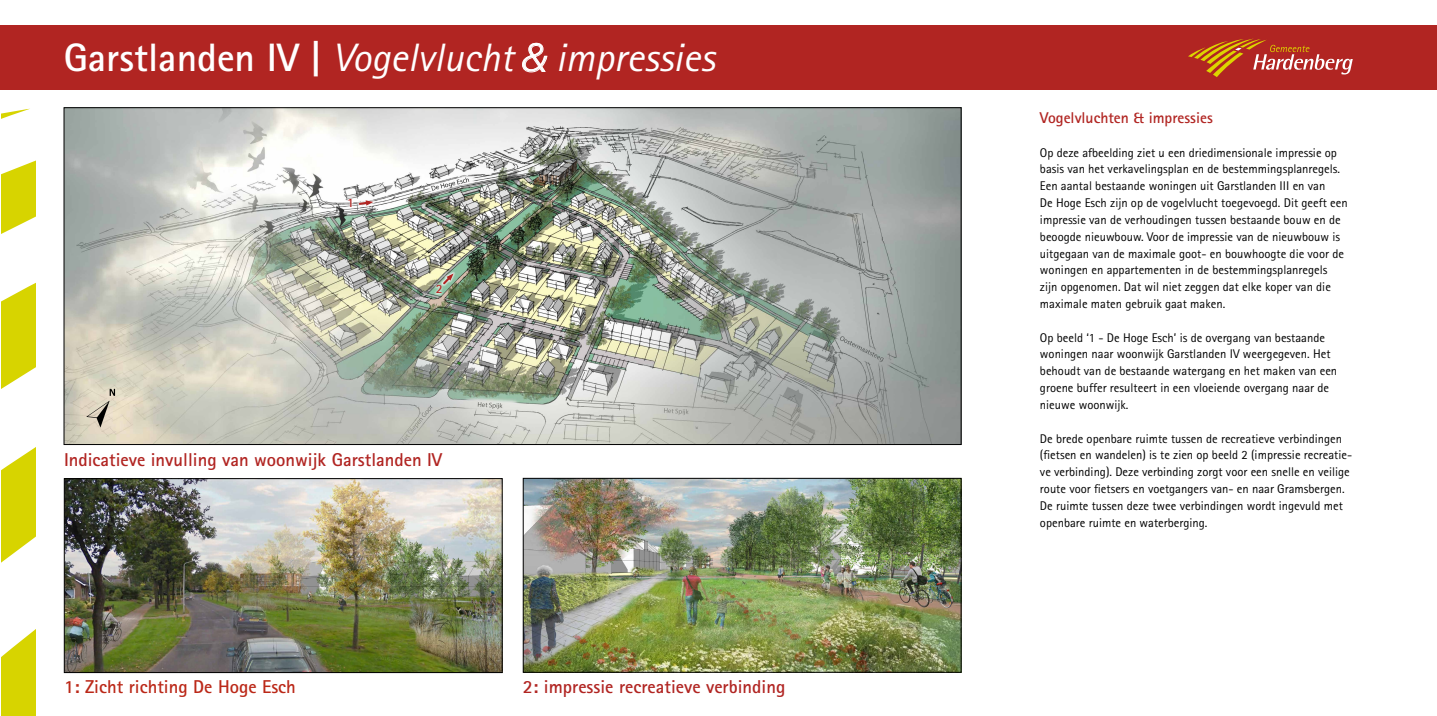
<style>
.page{position:relative;width:1437px;height:716px;background:#fff}
.page>*{position:absolute;margin:0;border:0;box-sizing:border-box;transform-origin:0 0}
.t1{font:italic 39.6px "Rotis Sans Serif";color:#fff}
.t2{font:700 18.6px "Rotis Sans Serif";color:#b12522}
.t3{font:700 18.6px "Rotis Sans Serif";color:#bb2818}
.t4{font:700 15.6px "Rotis Sans Serif";color:#b12522}
.t5{font:700 12.75px "Rotis Sans Serif";color:#b12522}
.t6{font:12.6px/16.8px "Rotis Sans Serif";color:#000}
.s1{font-weight:700;font-style:normal}
.s2{font-family:"Frutiger LT Std";font-weight:300}
</style>
<div class="page">
<div style="left:0;top:26px;width:1436px;height:64px;background:#b12522"></div>
<svg style="left:2px;top:108px;width:33px;height:607px"></svg>
<img style="left:66px;top:480px;width:434px;height:190px">
<div style="left:64px;top:478px;width:438px;height:194px;border:1px solid #000"></div>
<img style="left:525px;top:479px;width:434px;height:191px">
<div style="left:523px;top:477px;width:438px;height:195px;border:1px solid #000"></div>
<img style="left:66px;top:109px;width:893px;height:333px">
<div style="left:433px;top:282px;width:11px;height:14px;background:#fff;opacity:.75"></div>
<div style="left:440px;top:271px;width:16px;height:16px;background:#fff;opacity:.75"></div>
<svg style="left:441px;top:273px;width:12px;height:13px"></svg>
<div style="left:346px;top:196px;width:8px;height:14px;background:#fff;opacity:.75"></div>
<div style="left:356px;top:197px;width:20px;height:11px;background:#fff;opacity:.75"></div>
<svg style="left:357px;top:200px;width:16px;height:6px"></svg>
<svg style="left:86px;top:388px;width:29px;height:39px"></svg>
<svg style="left:1188px;top:39px;width:164px;height:38px"></svg>
<h1 class="t1" style="left:64px;top:35px;width:653px"><span class="s1">Garstlanden IV |</span> Vogelvlucht <span class="s2">&amp;</span> impressies</h1>
<p class="t5" style="left:347px;top:195px;width:8px">1</p>
<p class="t5" style="left:436px;top:281px;width:8px">2</p>
<h2 class="t2" style="left:64px;top:448px;width:380px">Indicatieve invulling van woonwijk Garstlanden IV</h2>
<h2 class="t3" style="left:64px;top:674px;width:233px">1: Zicht richting De Hoge Esch</h2>
<h2 class="t2" style="left:523px;top:674px;width:264px">2: impressie recreatieve verbinding</h2>
<p class="t4" style="left:1039px;top:108px;width:174px">Vogelvluchten &amp; impressies</p>
<p class="t6" style="left:1039px;top:144px;width:309px">Op deze afbeelding ziet u een driedimensionale impressie op basis van het verkavelingsplan en de bestemmingsplanregels.<br>Een aantal bestaande woningen uit Garstlanden III en van<br>De Hoge Esch zijn op de vogelvlucht toegevoegd. Dit geeft een impressie van de verhoudingen tussen bestaande bouw en de beoogde nieuwbouw. Voor de impressie van de nieuwbouw is uitgegaan van de maximale goot- en bouwhoogte die voor de woningen en appartementen in de bestemmingsplanregels zijn opgenomen. Dat wil niet zeggen dat elke koper van die maximale maten gebruik gaat maken.</p>
<p class="t6" style="left:1039px;top:329px;width:299px">Op beeld ‘1 - De Hoge Esch’ is de overgang van bestaande woningen naar woonwijk Garstlanden IV weergegeven. Het behoudt van de bestaande watergang en het maken van een groene buffer resulteert in een vloeiende overgang naar de nieuwe woonwijk.</p>
<p class="t6" style="left:1039px;top:429px;width:314px">De brede openbare ruimte tussen de recreatieve verbindingen (fietsen en wandelen) is te zien op beeld 2 (impressie recreatie&shy;ve verbinding). Deze verbinding zorgt voor een snelle en veilige route voor fietsers en voetgangers van- en naar Gramsbergen.<br>De ruimte tussen deze twee verbindingen wordt ingevuld met openbare ruimte en waterberging.</p>
</div>
